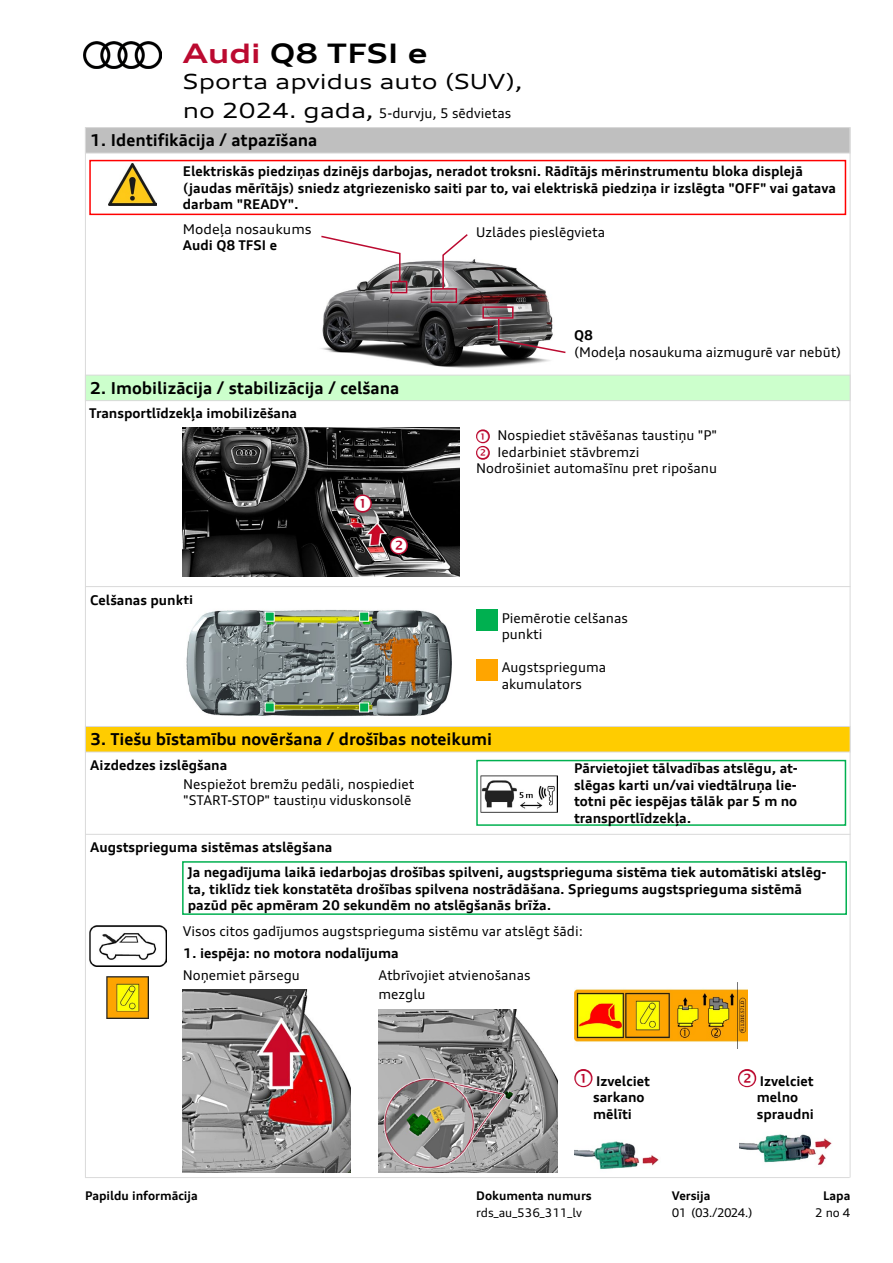
<style>
.page{position:relative;width:893px;height:1263px;background:#fff}
.page>*{position:absolute;margin:0;border:0;box-sizing:border-box;transform-origin:0 0}
.Kopfzeile_Ueberschrift{font:700 expanded 27px "Audi Type";color:#000}
.Kopfzeile_Untertitel{font:expanded 21px "Audi Type";color:#000}
.Kapiteltitel{font:700 16.5px "Audi Type";color:#000}
.Warntext{font:700 13.5px/16.5px "Audi Type";color:#000}
.Text{font:13.5px/16.5px "Audi Type";color:#000}
.Text_fett{font:700 13.5px "Audi Type";color:#000}
.Text-2{font:700 13.5px "Audi Type";color:#000}
.Kopfzeile_Untertitel-2{font:13.5px "Audi Type";color:#000}
.Text-3{font:13.5px "Audi Type Screen";color:#000}
.Fusszeile_fett{font:700 12px "Audi Type";color:#000}
.Fusszeile{font:12px "Audi Type";color:#000}
.s1{color:#bb0a30}
.s2{font-stretch:expanded;font-size:21px}
.s3{font-weight:700}
</style>
<div class="page">
<img style="left:108px;top:164px;width:48px;height:42px">
<div style="left:89px;top:160px;width:757px;height:55px;border:2px solid #f00"></div>
<img style="left:321px;top:259px;width:229px;height:109px">
<img style="left:183px;top:427px;width:276px;height:149px">
<div style="left:85px;top:128px;width:765px;height:25px;background:#bfbfbf"></div>
<div style="left:85px;top:127px;width:765px;height:26px;border:1px solid #dadada"></div>
<hr style="left:85px;top:128px;width:1px;height:1049px;background:#dadada">
<hr style="left:850px;top:128px;width:1px;height:1049px;background:#dadada">
<hr style="left:85px;top:1177px;width:765px;height:1px;background:#dadada">
<div style="left:85px;top:726px;width:765px;height:26px;background:#fc0"></div>
<div style="left:85px;top:726px;width:765px;height:26px;border:1px solid #dadada"></div>
<img style="left:183px;top:989px;width:168px;height:183px">
<img style="left:378px;top:1010px;width:179px;height:162px">
<div style="left:85px;top:375px;width:765px;height:26px;background:#cfc"></div>
<div style="left:85px;top:375px;width:765px;height:26px;border:1px solid #dadada"></div>
<hr style="left:85px;top:586px;width:765px;height:1px;background:#dadada">
<hr style="left:85px;top:834px;width:765px;height:1px;background:#dadada">
<img style="left:90px;top:926px;width:76px;height:40px">
<img style="left:106px;top:976px;width:43px;height:43px">
<img style="left:574px;top:982px;width:173px;height:66px">
<img style="left:574px;top:1141px;width:85px;height:29px">
<img style="left:740px;top:1134px;width:92px;height:31px">
<div style="left:476px;top:610px;width:21px;height:21px;background:#00b050"></div>
<div style="left:476px;top:659px;width:21px;height:21px;background:#ffa500"></div>
<img style="left:186px;top:610px;width:266px;height:107px">
<div style="left:265px;top:612px;width:10px;height:10px;background:#00b050;border:1px solid #fff"></div>
<div style="left:359px;top:612px;width:10px;height:10px;background:#00b050;border:1px solid #fff"></div>
<div style="left:265px;top:702px;width:10px;height:10px;background:#00b050;border:1px solid #fff"></div>
<div style="left:359px;top:702px;width:10px;height:10px;background:#00b050;border:1px solid #fff"></div>
<div style="left:182px;top:861px;width:665px;height:54px;border:2px solid #00b050"></div>
<img style="left:480px;top:775px;width:77px;height:37px">
<div style="left:476px;top:760px;width:370px;height:66px;border:2px solid #00b050"></div>
<div style="left:318px;top:232px;width:93px;height:64px;background:#fff;opacity:.85"></div>
<svg style="left:320px;top:235px;width:81px;height:48px"></svg>
<div style="left:390px;top:281px;width:17px;height:12px;border:2px solid #bb0a30"></div>
<div style="left:479px;top:303px;width:90px;height:53px;background:#fff;opacity:.85"></div>
<svg style="left:497px;top:317px;width:70px;height:37px"></svg>
<div style="left:482px;top:306px;width:32px;height:13px;border:2px solid #bb0a30"></div>
<div style="left:427px;top:231px;width:44px;height:75px;background:#fff;opacity:.85"></div>
<svg style="left:442px;top:233px;width:27px;height:57px"></svg>
<div style="left:431px;top:288px;width:26px;height:15px;border:2px solid #bb0a30"></div>
<img style="left:84px;top:41px;width:78px;height:27px">
<svg style="left:391px;top:537px;width:15px;height:16px"></svg>
<svg style="left:355px;top:496px;width:15px;height:15px"></svg>
<p class="Kopfzeile_Ueberschrift" style="left:183px;top:37px;width:246px"><span class="s1">Audi</span> Q8 TFSI e</p>
<p class="Kopfzeile_Untertitel" style="left:183px;top:68px;width:341px">Sporta apvidus auto (SUV),</p>
<p class="Kopfzeile_Untertitel-2" style="left:183px;top:105px;width:330px"><span class="s2">no 2024. gada,</span> 5-durvju, 5 sēdvietas</p>
<p class="Kapiteltitel" style="left:90px;top:130px;width:229px">1. Identifikācija / atpazīšana</p>
<p class="Warntext" style="left:183px;top:163px;width:655px">Elektriskās piedziņas dzinējs darbojas, neradot troksni. Rādītājs mērinstrumentu bloka displejā (jaudas mērītājs) sniedz atgriezenisko saiti par to, vai elektriskā piedziņa ir izslēgta "OFF" vai gatava darbam "READY".</p>
<p class="Text-3" style="left:183px;top:221px;width:130px">Modeļa nosaukums</p>
<p class="Text-2" style="left:183px;top:237px;width:96px">Audi Q8 TFSI e</p>
<p class="Kapiteltitel" style="left:90px;top:378px;width:311px">2. Imobilizācija / stabilizācija / celšana</p>
<p class="Text_fett" style="left:89px;top:405px;width:209px">Transportlīdzekļa imobilizēšana</p>
<p class="Text_fett" style="left:90px;top:591px;width:105px">Celšanas punkti</p>
<p class="Text" style="left:476px;top:224px;width:130px">Uzlādes pieslēgvieta</p>
<p class="Text" style="left:574px;top:327px;width:269px"><span class="s3">Q8<br></span>(Modeļa nosaukuma aizmugurē var nebūt)</p>
<p class="Text" style="left:497px;top:427px;width:221px">Nospiediet stāvēšanas taustiņu "P"</p>
<p class="Text" style="left:497px;top:443px;width:143px">Iedarbiniet stāvbremzi</p>
<p class="Text" style="left:476px;top:460px;width:242px">Nodrošiniet automašīnu pret ripošanu</p>
<p class="Text" style="left:502px;top:609px;width:128px">Piemērotie celšanas punkti</p>
<p class="Text" style="left:502px;top:659px;width:106px">Augstsprieguma akumulators</p>
<p class="Kapiteltitel" style="left:90px;top:729px;width:404px">3. Tiešu bīstamību novēršana / drošības noteikumi</p>
<p class="Text_fett" style="left:90px;top:757px;width:139px">Aizdedzes izslēgšana</p>
<p class="Text" style="left:183px;top:775px;width:233px">Nespiežot bremžu pedāli, nospiediet "START-STOP" taustiņu viduskonsolē</p>
<p class="Text_fett" style="left:90px;top:839px;width:244px">Augstsprieguma sistēmas atslēgšana</p>
<p class="Warntext" style="left:574px;top:760px;width:225px;text-align:justify">Pārvietojiet tālvadības atslēgu, at&shy;slēgas karti un/vai viedtālruņa lie&shy;totni pēc iespējas tālāk par 5 m no transportlīdzekļa.</p>
<p class="Warntext" style="left:188px;top:864px;width:640px">Ja negadījuma laikā iedarbojas drošības spilveni, augstsprieguma sistēma tiek automātiski atslēg&shy;ta, tiklīdz tiek konstatēta drošības spilvena nostrādāšana. Spriegums augstsprieguma sistēmā pazūd pēc apmēram 20 sekundēm no atslēgšanās brīža.</p>
<p class="Text" style="left:183px;top:923px;width:402px">Visos citos gadījumos augstsprieguma sistēmu var atslēgt šādi:</p>
<p class="Text-2" style="left:183px;top:944px;width:217px">1. iespēja: no motora nodalījuma</p>
<p class="Text" style="left:183px;top:966px;width:119px">Noņemiet pārsegu</p>
<p class="Text" style="left:378px;top:965px;width:154px;line-height:19.5px">Atbrīvojiet atvienošanas mezglu</p>
<p class="Warntext" style="left:593px;top:1072px;width:58px">Izvelciet sarkano mēlīti</p>
<p class="Warntext" style="left:757px;top:1072px;width:59px">Izvelciet melno spraudni</p>
<p class="Fusszeile_fett" style="left:85px;top:1188px;width:114px">Papildu informācija</p>
<p class="Fusszeile_fett" style="left:476px;top:1188px;width:117px">Dokumenta numurs</p>
<p class="Fusszeile" style="left:476px;top:1205px;width:107px">rds_au_536_311_lv</p>
<p class="Fusszeile_fett" style="left:672px;top:1188px;width:40px">Versija</p>
<p class="Fusszeile" style="left:672px;top:1205px;width:82px">01 (03./2024.)</p>
<p class="Fusszeile_fett" style="left:823px;top:1188px;width:29px">Lapa</p>
<p class="Fusszeile" style="left:815px;top:1205px;width:37px">2 no 4</p>
</div>
